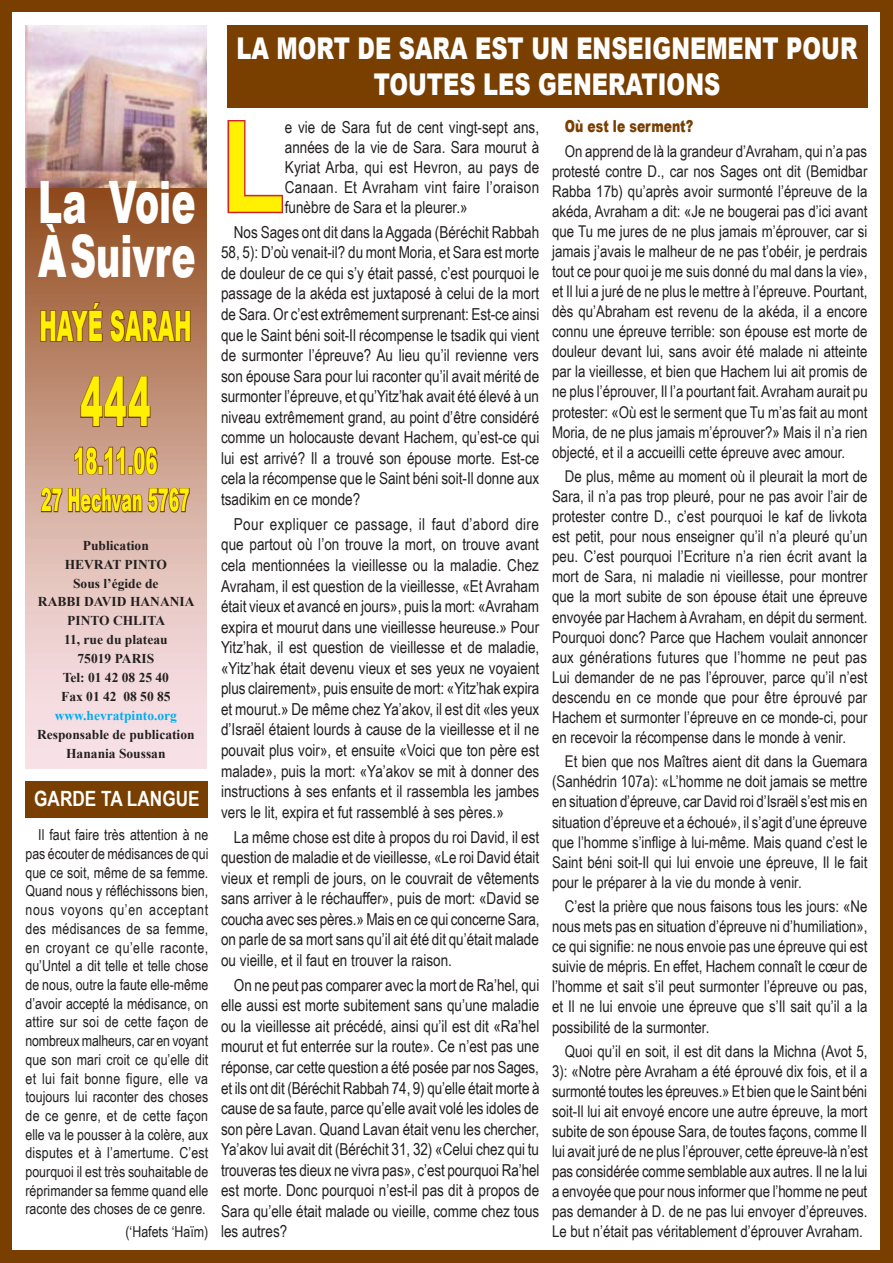
<style>
.page{position:relative;width:893px;height:1263px;background:#793f00}
.page>*{position:absolute;margin:0;border:0;box-sizing:border-box;transform-origin:0 0}
.t1{font:700 127.2px "Arial Narrow";color:#fff101}
.t2{font:900 67.5px "Arial";color:#fff101;scale:.5 1}
.t3{font:900 58.5px/53.7px "Arial";color:#fff;scale:.62 1}
.t4{font:900 42px "Arial";color:#fff101;scale:.5 1}
.t5{font:900 36px "Arial";color:#fff101;scale:.5 1}
.t6{font:900 31.5px "Arial";color:#fff101;scale:.5 1}
.t7{font:900 30px/36px "Arial";color:#fff;text-align:center;scale:.75 1}
.t8{font:700 21px "Arial Narrow";color:#fff}
.t9{font:16.5px/20.5px "Arial Narrow";color:#231f20;text-align:justify}
.t10{font:900 16.5px "Arial";color:#793f00;scale:.75 1}
.t11{font:16.2px/20.1px "Arial Narrow";color:#231f20;text-align:justify}
.t12{font:15.15px/18.8px "Arial Narrow";color:#231f20;text-align:justify}
.t13{font:700 13.5px/18.9px "Times New Roman";color:#231f20;text-align:center}
.t14{font:700 13.5px "Times New Roman";color:#00aeef}
</style>
<div class="page">
<div style="left:13px;top:13px;width:867px;height:1237px;background:#fff"></div>
<img style="left:26px;top:26px;width:181px;height:163px">
<svg style="left:26px;top:189px;width:181px;height:579px;background:#cea595"></svg>
<svg style="left:39px;top:301px;width:64px;height:42px;background:#9f663d"></svg>
<svg style="left:109px;top:309px;width:83px;height:34px;background:#9d643a"></svg>
<svg style="left:80px;top:376px;width:71px;height:52px;background:#b17f5e"></svg>
<svg style="left:74px;top:446px;width:24px;height:30px"></svg>
<div style="left:98px;top:466px;width:5px;height:8px;border:2px solid #793f00"></div>
<svg style="left:104px;top:446px;width:22px;height:29px"></svg>
<div style="left:128px;top:466px;width:5px;height:8px;border:2px solid #793f00"></div>
<svg style="left:133px;top:446px;width:26px;height:30px"></svg>
<svg style="left:40px;top:487px;width:151px;height:28px;background:#b5886a"></svg>
<div style="left:227px;top:26px;width:640px;height:82px;background:#793f00"></div>
<svg style="left:227px;top:120px;width:56px;height:94px"></svg>
<div style="left:26px;top:781px;width:182px;height:36px;background:#793f00"></div>
<h3 class="t3" style="left:38px;top:173px;width:255px">La Voie<br>À Suivre</h3>
<h3 class="t4" style="left:39px;top:295px;width:306px">HAYÉ SARAH</h3>
<h2 class="t2" style="left:80px;top:353px;width:142px">444</h2>
<h3 class="t5" style="left:74px;top:435px;width:170px">18.11.06</h3>
<h3 class="t6" style="left:41px;top:477px;width:299px">27 Hechvan 5767</h3>
<p class="t13" style="left:38px;top:535px;width:158px">Publication<br>HEVRAT PINTO<br>Sous l’égide de<br>RABBI DAVID HANANIA<br>PINTO CHLITA<br>11, rue du plateau<br>75019 PARIS<br>Tel: 01 42 08 25 40<br>Fax 01 42 08 50 85</p>
<p class="t14" style="left:55px;top:706px;width:124px">www.hevratpinto.org</p>
<p class="t13" style="left:37px;top:724px;width:159px">Responsable de publication<br>Hanania Soussan</p>
<p class="t8" style="left:34px;top:782px;width:167px">GARDE TA LANGUE</p>
<p class="t12" style="left:26px;top:825px;width:184px;text-indent:13px">Il faut faire très attention à ne pas écouter de médisances de qui que ce soit, même de sa femme.<br>Quand nous y réfléchissons bien, nous voyons qu’en acceptant des médisances de sa femme, en croyant ce qu’elle raconte, qu’Untel a dit telle et telle chose de nous, outre la faute elle-même d’avoir accepté la médisance, on attire sur soi de cette façon de nombreux malheurs, car en voyant que son mari croit ce qu’elle dit et lui fait bonne figure, elle va toujours lui raconter des choses de ce genre, et de cette façon elle va le pousser à la colère, aux disputes et à l’amertume. C’est pourquoi il est très souhaitable de réprimander sa femme quand elle raconte des choses de ce genre.</p>
<p class="t12" style="left:126px;top:1222px;width:84px">(‘Hafets ‘Haïm)</p>
<h3 class="t7" style="left:237px;top:29px;width:829px">LA MORT DE SARA EST UN ENSEIGNEMENT POUR<br>TOUTES LES GENERATIONS</h3>
<h1 class="t1" style="left:221px;top:71px;width:65px">L</h1>
<p class="t9" style="left:285px;top:116px;width:256px;line-height:20.1px">e vie de Sara fut de cent vingt-sept ans, années de la vie de Sara. Sara mourut à Kyriat Arba, qui est Hevron, au pays de Canaan. Et Avraham vint faire l’oraison funèbre de Sara et la pleurer.»</p>
<p class="t9" style="left:221px;top:221px;width:320px;text-indent:13px">Nos Sages ont dit dans la Aggada (Béréchit Rabbah 58, 5): D’où venait-il? du mont Moria, et Sara est morte de douleur de ce qui s’y était passé, c’est pourquoi le passage de la akéda est juxtaposé à celui de la mort de Sara. Or c’est extrêmement surprenant: Est-ce ainsi que le Saint béni soit-Il récompense le tsadik qui vient de surmonter l’épreuve? Au lieu qu’il revienne vers son épouse Sara pour lui raconter qu’il avait mérité de surmonter l’épreuve, et qu’Yitz’hak avait été élevé à un niveau extrêmement grand, au point d’être considéré comme un holocauste devant Hachem, qu’est-ce qui lui est arrivé? Il a trouvé son épouse morte. Est-ce cela la récompense que le Saint béni soit-Il donne aux tsadikim en ce monde?</p>
<p class="t9" style="left:221px;top:513px;width:320px;text-indent:13px">Pour expliquer ce passage, il faut d’abord dire que partout où l’on trouve la mort, on trouve avant cela mentionnées la vieillesse ou la maladie. Chez Avraham, il est question de la vieillesse, «Et Avraham était vieux et avancé en jours», puis la mort: «Avraham expira et mourut dans une vieillesse heureuse.» Pour Yitz’hak, il est question de vieillesse et de maladie, «Yitz’hak était devenu vieux et ses yeux ne voyaient plus clairement», puis ensuite de mort: «Yitz’hak expira et mourut.» De même chez Ya’akov, il est dit «les yeux d’Israël étaient lourds à cause de la vieillesse et il ne pouvait plus voir», et ensuite «Voici que ton père est malade», puis la mort: «Ya’akov se mit à donner des instructions à ses enfants et il rassembla les jambes vers le lit, expira et fut rassemblé à ses pères.»</p>
<p class="t9" style="left:221px;top:826px;width:320px;text-indent:13px">La même chose est dite à propos du roi David, il est question de maladie et de vieillesse, «Le roi David était vieux et rempli de jours, on le couvrait de vêtements sans arriver à le réchauffer», puis de mort: «David se coucha avec ses pères.» Mais en ce qui concerne Sara, on parle de sa mort sans qu’il ait été dit qu’était malade ou vieille, et il faut en trouver la raison.</p>
<p class="t9" style="left:221px;top:974px;width:320px;text-indent:13px">On ne peut pas comparer avec la mort de Ra’hel, qui elle aussi est morte subitement sans qu’une maladie ou la vieillesse ait précédé, ainsi qu’il est dit «Ra’hel mourut et fut enterrée sur la route». Ce n’est pas une réponse, car cette question a été posée par nos Sages, et ils ont dit (Béréchit Rabbah 74, 9) qu’elle était morte à cause de sa faute, parce qu’elle avait volé les idoles de son père Lavan. Quand Lavan était venu les chercher, Ya’akov lui avait dit (Béréchit 31, 32) «Celui chez qui tu trouveras tes dieux ne vivra pas», c’est pourquoi Ra’hel est morte. Donc pourquoi n’est-il pas dit à propos de Sara qu’elle était malade ou vieille, comme chez tous les autres?</p>
<p class="t10" style="left:565px;top:114px;width:173px">Où est le serment?</p>
<p class="t11" style="left:552px;top:140px;width:317px;text-indent:13px">On apprend de là la grandeur d’Avraham, qui n’a pas protesté contre D., car nos Sages ont dit (Bemidbar Rabba 17b) qu’après avoir surmonté l’épreuve de la akéda, Avraham a dit: «Je ne bougerai pas d’ici avant que Tu me jures de ne plus jamais m’éprouver, car si jamais j’avais le malheur de ne pas t’obéir, je perdrais tout ce pour quoi je me suis donné du mal dans la vie», et Il lui a juré de ne plus le mettre à l’épreuve. Pourtant, dès qu’Abraham est revenu de la akéda, il a encore connu une épreuve terrible: son épouse est morte de douleur devant lui, sans avoir été malade ni atteinte par la vieillesse, et bien que Hachem lui ait promis de ne plus l’éprouver, Il l’a pourtant fait. Avraham aurait pu protester: «Où est le serment que Tu m’as fait au mont Moria, de ne plus jamais m’éprouver?» Mais il n’a rien objecté, et il a accueilli cette épreuve avec amour.</p>
<p class="t11" style="left:552px;top:466px;width:317px;text-indent:13px">De plus, même au moment où il pleurait la mort de Sara, il n’a pas trop pleuré, pour ne pas avoir l’air de protester contre D., c’est pourquoi le kaf de livkota est petit, pour nous enseigner qu’il n’a pleuré qu’un peu. C’est pourquoi l’Ecriture n’a rien écrit avant la mort de Sara, ni maladie ni vieillesse, pour montrer que la mort subite de son épouse était une épreuve envoyée par Hachem à Avraham, en dépit du serment.<br>Pourquoi donc? Parce que Hachem voulait annoncer aux générations futures que l’homme ne peut pas Lui demander de ne pas l’éprouver, parce qu’il n’est descendu en ce monde que pour être éprouvé par Hachem et surmonter l’épreuve en ce monde-ci, pour en recevoir la récompense dans le monde à venir.</p>
<p class="t11" style="left:552px;top:751px;width:317px;text-indent:13px">Et bien que nos Maîtres aient dit dans la Guemara (Sanhédrin 107a): «L’homme ne doit jamais se mettre en situation d’épreuve, car David roi d’Israël s’est mis en situation d’épreuve et a échoué», il s’agit d’une épreuve que l’homme s’inflige à lui-même. Mais quand c’est le Saint béni soit-Il qui lui envoie une épreuve, Il le fait pour le préparer à la vie du monde à venir.</p>
<p class="t11" style="left:552px;top:896px;width:317px;text-indent:13px">C’est la prière que nous faisons tous les jours: «Ne nous mets pas en situation d’épreuve ni d’humiliation», ce qui signifie: ne nous envoie pas une épreuve qui est suivie de mépris. En effet, Hachem connaît le cœur de l’homme et sait s’il peut surmonter l’épreuve ou pas, et Il ne lui envoie une épreuve que s’Il sait qu’il a la possibilité de la surmonter.</p>
<p class="t11" style="left:552px;top:1040px;width:317px;text-indent:13px">Quoi qu’il en soit, il est dit dans la Michna (Avot 5, 3): «Notre père Avraham a été éprouvé dix fois, et il a surmonté toutes les épreuves.» Et bien que le Saint béni soit-Il lui ait envoyé encore une autre épreuve, la mort subite de son épouse Sara, de toutes façons, comme Il lui avait juré de ne plus l’éprouver, cette épreuve-là n’est pas considérée comme semblable aux autres. Il ne la lui a envoyée que pour nous informer que l’homme ne peut pas demander à D. de ne pas lui envoyer d’épreuves.<br>Le but n’était pas véritablement d’éprouver Avraham.</p>
</div>
